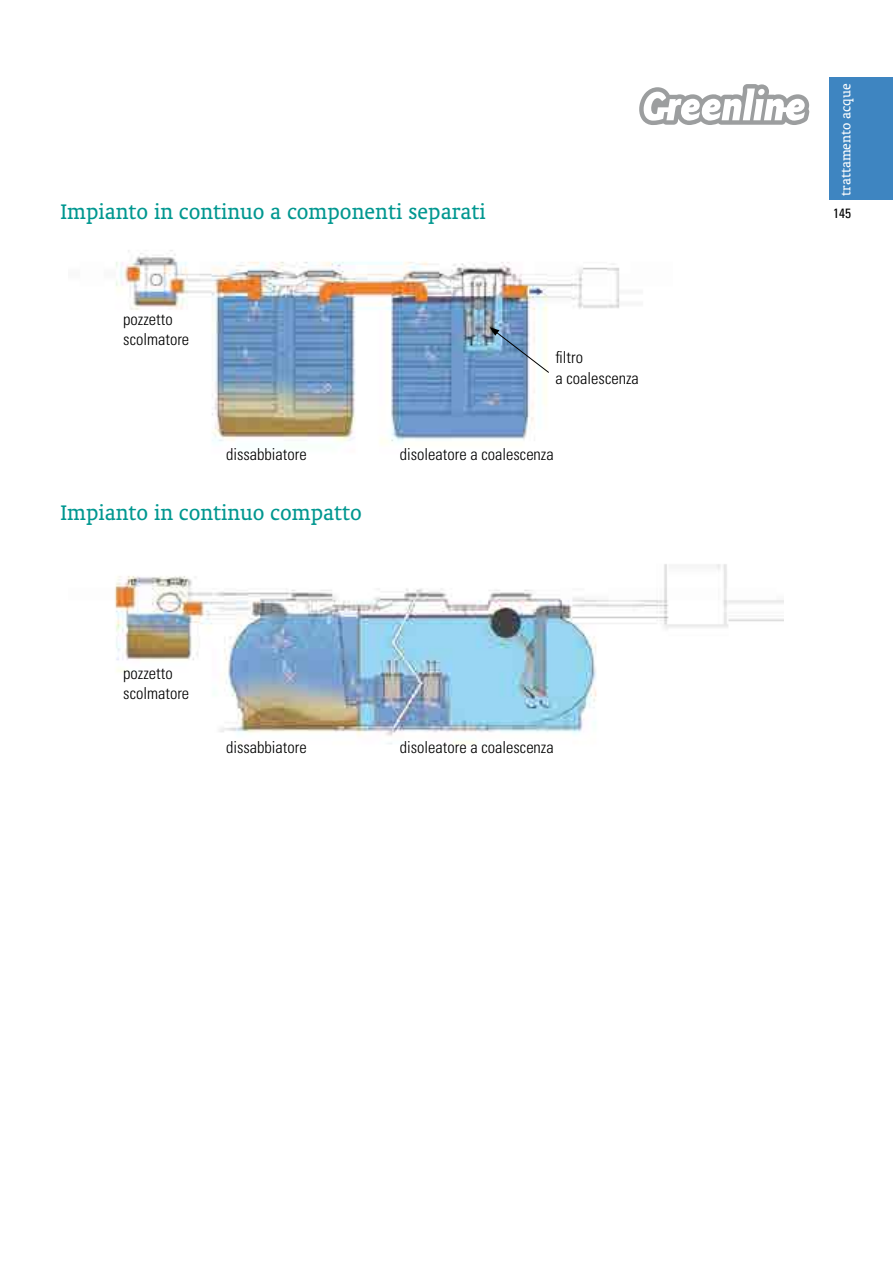
<style>
.page{position:relative;width:893px;height:1263px;background:#fff}
.page>*{position:absolute;margin:0;border:0;box-sizing:border-box;transform-origin:0 0}
.t1{font:24px "Oranda BT";color:#009790}
.t2{font:300 condensed 16.5px/20.2px "Univers";color:#000}
.t3{font:15px "Oranda BT";color:#fff}
.t4{font:condensed 13.5px "Univers";color:#000}
</style>
<div class="page">
<div style="left:829px;top:78px;width:64px;height:122px;background:#3e85c1"></div>
<svg style="left:639px;top:84px;width:170px;height:41px"></svg>
<img style="left:116px;top:250px;width:504px;height:194px">
<img style="left:114px;top:564px;width:669px;height:180px">
<svg style="left:490px;top:327px;width:60px;height:46px"></svg>
<p class="t3" style="left:837px;top:196px;width:113px;rotate:-90deg">trattamento acque</p>
<h1 class="t1" style="left:61px;top:198px;width:427px">Impianto in continuo a componenti separati</h1>
<p class="t4" style="left:833px;top:205px;width:19px">145</p>
<p class="t2" style="left:123px;top:309px;width:67px">pozzetto scolmatore</p>
<p class="t2" style="left:226px;top:444px;width:82px">dissabbiatore</p>
<h1 class="t1" style="left:61px;top:499px;width:303px">Impianto in continuo compatto</h1>
<p class="t2" style="left:556px;top:347px;width:85px">filtro<br>a coalescenza</p>
<p class="t2" style="left:400px;top:444px;width:155px">disoleatore a coalescenza</p>
<p class="t2" style="left:123px;top:663px;width:67px">pozzetto scolmatore</p>
<p class="t2" style="left:226px;top:737px;width:82px">dissabbiatore</p>
<p class="t2" style="left:400px;top:737px;width:155px">disoleatore a coalescenza</p>
</div>
